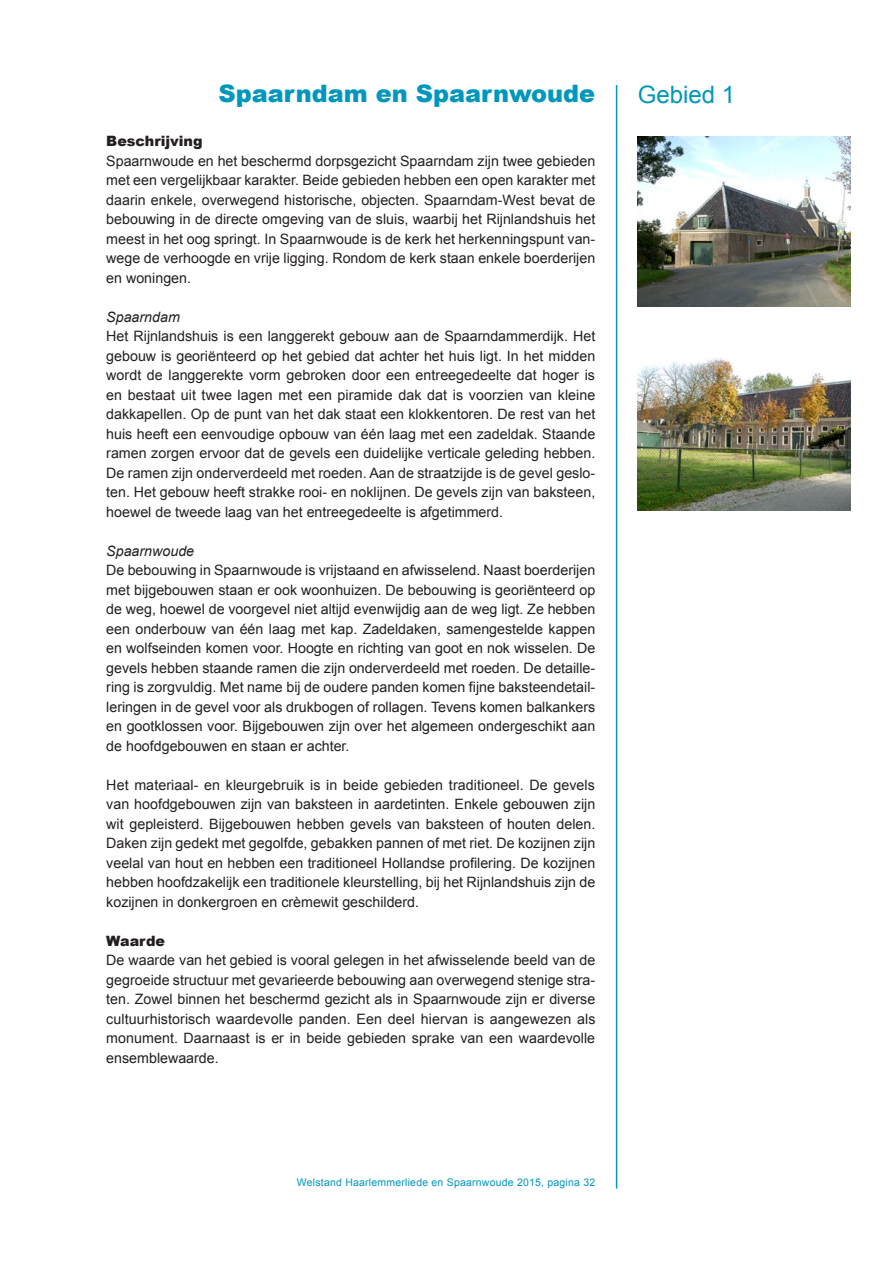
<style>
.page{position:relative;width:893px;height:1263px;background:#fff}
.page>*{position:absolute;margin:0;border:0;box-sizing:border-box;transform-origin:0 0}
.hoofdstuk_koppen{font:900 24px "Arial";color:#0097bc}
.hoofdstuk_koppen_r{font:24px "Arial";color:#0097bc}
.platte_tekst{font:14.25px/19.5px "Arial";color:#231f20;text-align:justify}
.tussenkop_cursief{font:italic 14.25px "Arial";color:#231f20}
.tussenkop_zwart{font:900 14.25px "Arial";color:#231f20}
.t1{font:10.5px "Arial";letter-spacing:.02em;color:#0097bc}
</style>
<div class="page">
<hr style="left:616px;top:85px;width:1px;height:1103px;background:#0097bc">
<img style="left:638px;top:136px;width:212px;height:170px">
<img style="left:638px;top:357px;width:212px;height:153px">
<p class="hoofdstuk_koppen" style="left:219px;top:76px;width:378px">Spaarndam en Spaarnwoude</p>
<p class="hoofdstuk_koppen_r" style="left:638px;top:78px;width:99px">Gebied 1</p>
<p class="tussenkop_zwart" style="left:106px;top:131px;width:98px">Beschrijving</p>
<p class="platte_tekst" style="left:106px;top:151px;width:490px">Spaarnwoude en het beschermd dorpsgezicht Spaarndam zijn twee gebieden met een vergelijkbaar karakter. Beide gebieden hebben een open karakter met daarin enkele, overwegend historische, objecten. Spaarndam-West bevat de bebouwing in de directe omgeving van de sluis, waarbij het Rijnlandshuis het meest in het oog springt. In Spaarnwoude is de kerk het herkenningspunt van&shy;wege de verhoogde en vrije ligging. Rondom de kerk staan enkele boerderijen en woningen.</p>
<p class="tussenkop_cursief" style="left:106px;top:308px;width:75px">Spaarndam</p>
<p class="platte_tekst" style="left:106px;top:327px;width:491px">Het Rijnlandshuis is een langgerekt gebouw aan de Spaarndammerdijk. Het gebouw is georiënteerd op het gebied dat achter het huis ligt. In het midden wordt de langgerekte vorm gebroken door een entreegedeelte dat hoger is en bestaat uit twee lagen met een piramide dak dat is voorzien van kleine dakkapellen. Op de punt van het dak staat een klokkentoren. De rest van het huis heeft een eenvoudige opbouw van één laag met een zadeldak. Staande ramen zorgen ervoor dat de gevels een duidelijke verticale geleding hebben.<br>De ramen zijn onderverdeeld met roeden. Aan de straatzijde is de gevel geslo&shy;ten. Het gebouw heeft strakke rooi- en noklijnen. De gevels zijn van baksteen, hoewel de tweede laag van het entreegedeelte is afgetimmerd.</p>
<p class="tussenkop_cursief" style="left:106px;top:542px;width:89px">Spaarnwoude</p>
<p class="platte_tekst" style="left:106px;top:561px;width:490px">De bebouwing in Spaarnwoude is vrijstaand en afwisselend. Naast boerderijen met bijgebouwen staan er ook woonhuizen. De bebouwing is georiënteerd op de weg, hoewel de voorgevel niet altijd evenwijdig aan de weg ligt. Ze hebben een onderbouw van één laag met kap. Zadeldaken, samengestelde kappen en wolfseinden komen voor. Hoogte en richting van goot en nok wisselen. De gevels hebben staande ramen die zijn onderverdeeld met roeden. De detaille&shy;ring is zorgvuldig. Met name bij de oudere panden komen fijne baksteendetail&shy;leringen in de gevel voor als drukbogen of rollagen. Tevens komen balkankers en gootklossen voor. Bijgebouwen zijn over het algemeen ondergeschikt aan de hoofdgebouwen en staan er achter.</p>
<p class="platte_tekst" style="left:106px;top:775px;width:491px">Het materiaal- en kleurgebruik is in beide gebieden traditioneel. De gevels van hoofdgebouwen zijn van baksteen in aardetinten. Enkele gebouwen zijn wit gepleisterd. Bijgebouwen hebben gevels van baksteen of houten delen.<br>Daken zijn gedekt met gegolfde, gebakken pannen of met riet. De kozijnen zijn veelal van hout en hebben een traditioneel Hollandse profilering. De kozijnen hebben hoofdzakelijk een traditionele kleurstelling, bij het Rijnlandshuis zijn de kozijnen in donkergroen en crèmewit geschilderd.</p>
<p class="tussenkop_zwart" style="left:106px;top:930px;width:60px">Waarde</p>
<p class="platte_tekst" style="left:106px;top:951px;width:491px">De waarde van het gebied is vooral gelegen in het afwisselende beeld van de gegroeide structuur met gevarieerde bebouwing aan overwegend stenige stra&shy;ten. Zowel binnen het beschermd gezicht als in Spaarnwoude zijn er diverse cultuurhistorisch waardevolle panden. Een deel hiervan is aangewezen als monument. Daarnaast is er in beide gebieden sprake van een waardevolle ensemblewaarde.</p>
<p class="t1" style="left:297px;top:1175px;width:300px">Welstand Haarlemmerliede en Spaarnwoude 2015, pagina 32</p>
</div>
